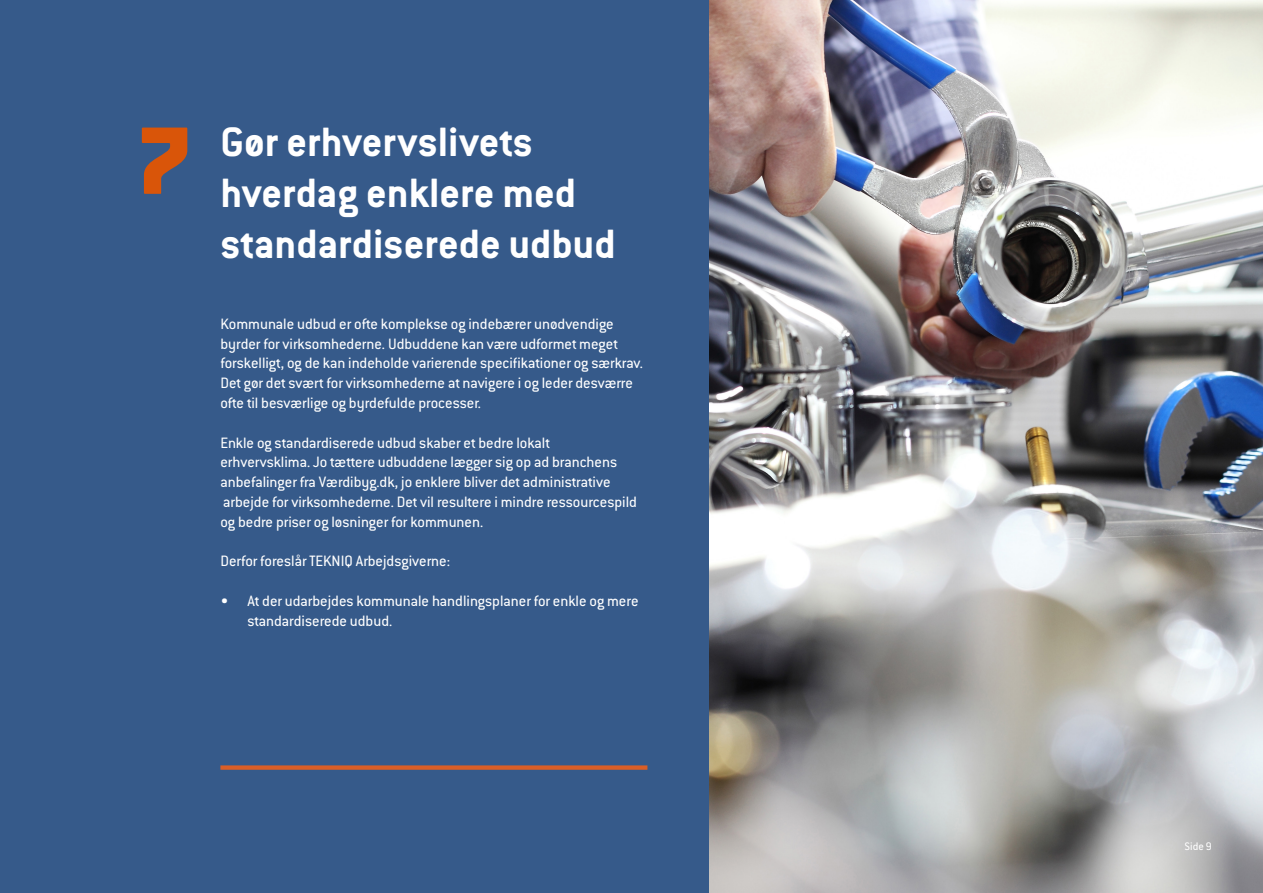
<style>
.page{position:relative;width:1263px;height:893px;background:#fff}
.page>*{position:absolute;margin:0;border:0;box-sizing:border-box;transform-origin:0 0}
.t1{font:900 105px "Conduit ITC Std";color:#d95509}
.t2{font:700 45px "Conduit ITC Std";color:#fff}
.t3{font:16.5px/19.8px "Conduit ITC Std";color:#fff}
.t4{font:12px "Conduit ITC Std";color:#fff}
</style>
<div class="page">
<img style="left:708px;top:0;width:555px;height:893px">
<div style="left:0;top:0;width:708px;height:893px;background:#365a8a"></div>
<div style="left:220px;top:765px;width:427px;height:5px;background:#da5e26"></div>
<p class="t1" style="left:135px;top:103px;width:59px">7</p>
<p class="t2" style="left:220px;top:115px;width:314px">Gør erhvervslivets</p>
<p class="t2" style="left:220px;top:166px;width:357px">hverdag enklere med</p>
<p class="t2" style="left:220px;top:217px;width:397px">standardiserede udbud</p>
<p class="t3" style="left:220px;top:313px;width:424px">Kommunale udbud er ofte komplekse og indebærer unødvendige byrder for virksomhederne. Udbuddene kan være udformet meget forskelligt, og de kan indeholde varierende specifikationer og særkrav.<br>Det gør det svært for virksomhederne at navigere i og leder desværre ofte til besværlige og byrdefulde processer.</p>
<p class="t3" style="left:220px;top:432px;width:331px">Enkle og standardiserede udbud skaber et bedre lokalt</p>
<p class="t3" style="left:220px;top:452px;width:398px">erhvervsklima. Jo tættere udbuddene lægger sig op ad branchens</p>
<p class="t3" style="left:220px;top:472px;width:392px">anbefalinger fra Værdibyg.dk, jo enklere bliver det administrative</p>
<p class="t3" style="left:220px;top:491px;width:418px">arbejde for virksomhederne. Det vil resultere i mindre ressourcespild og bedre priser og løsninger for kommunen.</p>
<p class="t3" style="left:220px;top:551px;width:231px">Derfor foreslår TEKNIQ Arbejdsgiverne:</p>
<p class="t3" style="left:247px;top:590px;width:393px;text-indent:-27px">• At der udarbejdes kommunale handlingsplaner for enkle og mere standardiserede udbud.</p>
<p class="t4" style="left:1184px;top:838px;width:29px">Side 9</p>
</div>
